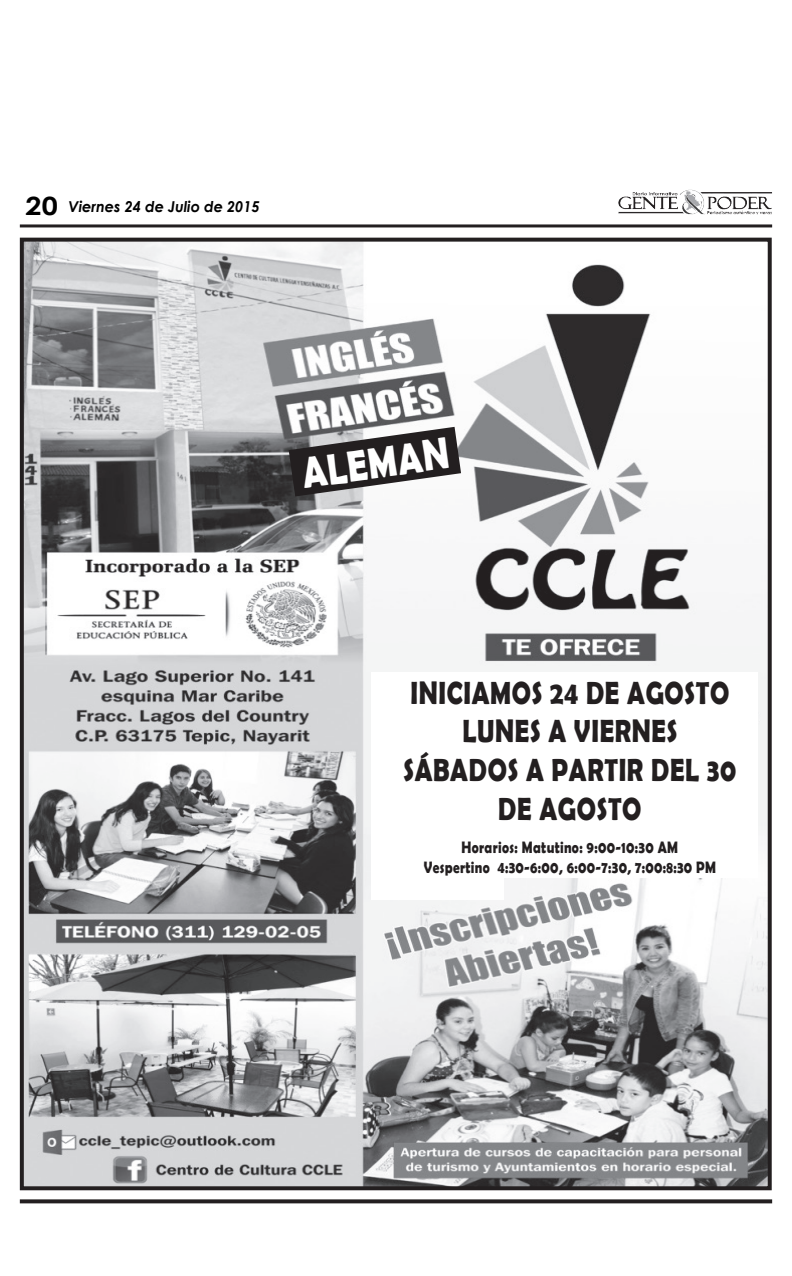
<style>
.page{position:relative;width:792px;height:1276px;background:#fff}
.page>*{position:absolute;margin:0;border:0;box-sizing:border-box;transform-origin:0 0}
.t1{font:700 43.7px "Berlin Sans FB Demi";color:#fff;scale:.81 1}
.t2{font:700 32.1px/38.6px "Berlin Sans FB Demi";letter-spacing:.025em;color:#231f20;text-align:center;scale:.8 1}
.t3{font:700 16.6px/20.1px "Berlin Sans FB Demi";letter-spacing:.025em;color:#231f20;text-align:center;scale:.8 1}
.t4{font:italic 700 15px "Century Gothic";color:#000}
.s1{font-style:normal;font-size:25.2px}
</style>
<div class="page">
<svg style="left:20px;top:1199px;width:752px;height:4px;background:#373435"></svg>
<img style="left:680px;top:190px;width:23px;height:21px">
<hr style="left:20px;top:224px;width:752px;height:3px;background:#231f20">
<svg style="left:19px;top:224px;width:42px;height:4px"></svg>
<img style="left:25px;top:243px;width:742px;height:942px">
<div style="left:20px;top:238px;width:752px;height:952px;border:4px solid #231f20"></div>
<div style="left:371px;top:672px;width:387px;height:206px;background:#fff"></div>
<svg style="left:289px;top:306px;width:453px;height:734px"></svg>
<p class="t4" style="left:26px;top:195px;width:236px"><span class="s1">20</span> Viernes 24 de Julio de 2015</p>
<h1 class="t1" style="left:299px;top:448px;width:184px;rotate:-8deg">ALEMAN</h1>
<h2 class="t2" style="left:403px;top:673px;width:417px">INICIAMOS 24 DE AGOSTO<br>LUNES A VIERNES<br>SÁBADOS A PARTIR DEL 30<br>DE AGOSTO</h2>
<p class="t3" style="left:424px;top:836px;width:367px">Horarios: Matutino: 9:00-10:30 AM<br>Vespertino 4:30-6:00, 6:00-7:30, 7:00:8:30 PM</p>
</div>
